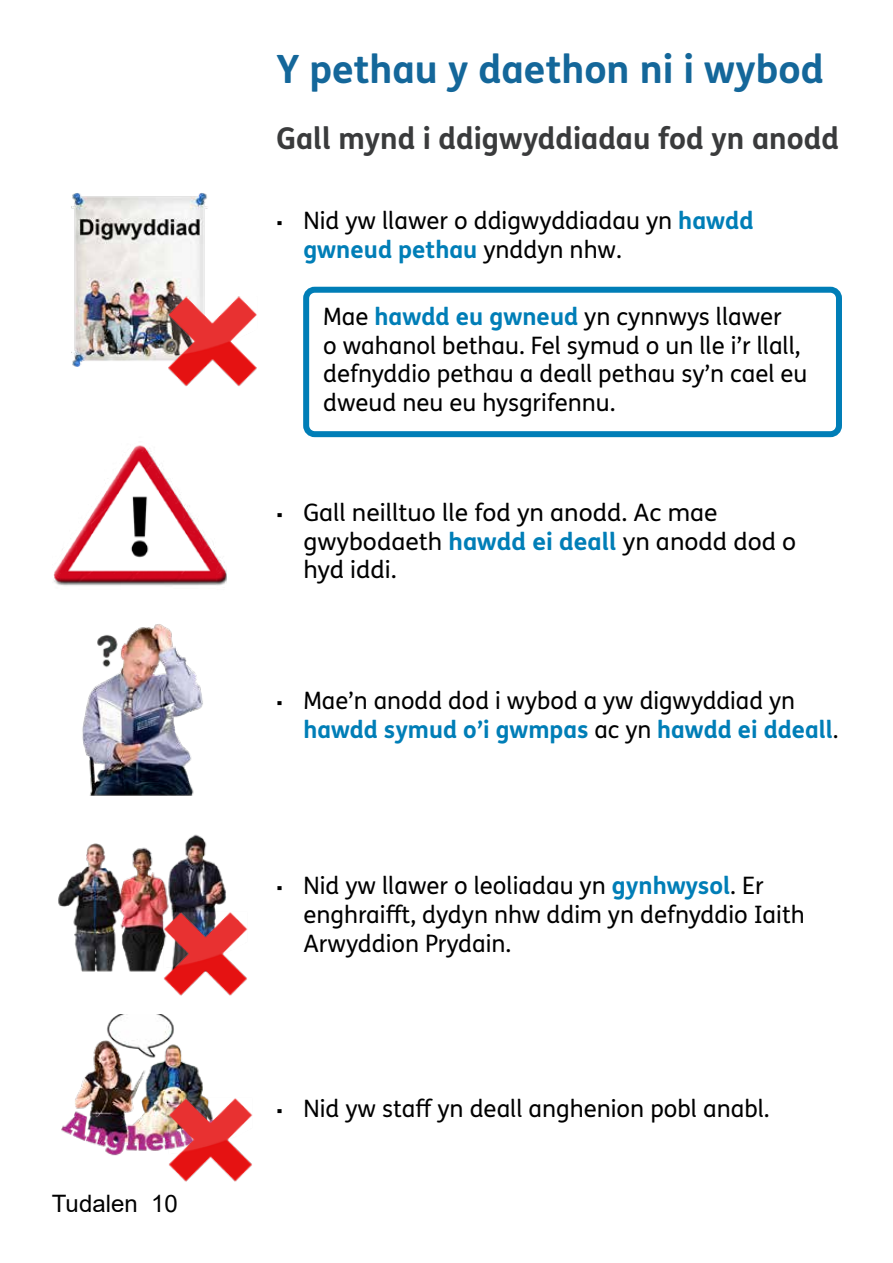
<style>
.page{position:relative;width:893px;height:1263px;background:#fff}
.page>*{position:absolute;margin:0;border:0;box-sizing:border-box;transform-origin:0 0}
.t1{font:700 39px "FS Me Pro";color:#14679a}
.t2{font:700 30px "FS Me Pro";color:#3a3b3c}
.t3{font:24px/28.8px "FS Me Pro";color:#000}
.t4{font:24px "Arial";color:#000}
.s1{font-family:"Verdana";font-size:18px}
.s2{font-weight:700;color:#007eb7}
</style>
<div class="page">
<img style="left:53px;top:445px;width:174px;height:141px">
<img style="left:82px;top:624px;width:121px;height:172px">
<img style="left:71px;top:193px;width:137px;height:174px">
<img style="left:165px;top:293px;width:92px;height:94px">
<img style="left:58px;top:834px;width:168px;height:138px">
<img style="left:161px;top:909px;width:87px;height:87px">
<img style="left:61px;top:1015px;width:142px;height:141px">
<img style="left:165px;top:1094px;width:88px;height:88px">
<div style="left:303px;top:287px;width:539px;height:150px;border:6px solid #007eb7;border-radius:9px"></div>
<p class="t4" style="left:52px;top:1187px;width:127px">Tudalen 10</p>
<h1 class="t1" style="left:276px;top:39px;width:549px">Y pethau y daethon ni i wybod</h1>
<h2 class="t2" style="left:276px;top:115px;width:564px">Gall mynd i ddigwyddiadau fod yn anodd</h2>
<p class="t3" style="left:303px;top:206px;width:452px;text-indent:-27px"><span class="s1">▪</span> Nid yw llawer o ddigwyddiadau yn <span class="s2">hawdd gwneud pethau</span> ynddyn nhw.</p>
<p class="t3" style="left:323px;top:301px;width:486px">Mae <span class="s2">hawdd eu gwneud</span> yn cynnwys llawer<br>o wahanol bethau. Fel symud o un lle i’r llall, defnyddio pethau a deall pethau sy’n cael eu dweud neu eu hysgrifennu.</p>
<p class="t3" style="left:303px;top:497px;width:494px;text-indent:-27px"><span class="s1">▪</span> Gall neilltuo lle fod yn anodd. Ac mae gwybodaeth <span class="s2">hawdd ei deall</span> yn anodd dod o hyd iddi.</p>
<p class="t3" style="left:303px;top:686px;width:537px;text-indent:-27px"><span class="s1">▪</span> Mae’n anodd dod i wybod a yw digwyddiad yn <span class="s2">hawdd symud o’i gwmpas</span> ac yn <span class="s2">hawdd ei ddeall</span>.</p>
<p class="t3" style="left:303px;top:871px;width:503px;text-indent:-27px"><span class="s1">▪</span> Nid yw llawer o leoliadau yn <span class="s2">gynhwysol</span>. Er enghraift, dydyn nhw ddim yn defnyddio Iaith<br>Arwyddion Prydain.</p>
<p class="t3" style="left:276px;top:1093px;width:495px"><span class="s1">▪</span> Nid yw staf yn deall anghenion pobl anabl.</p>
</div>
